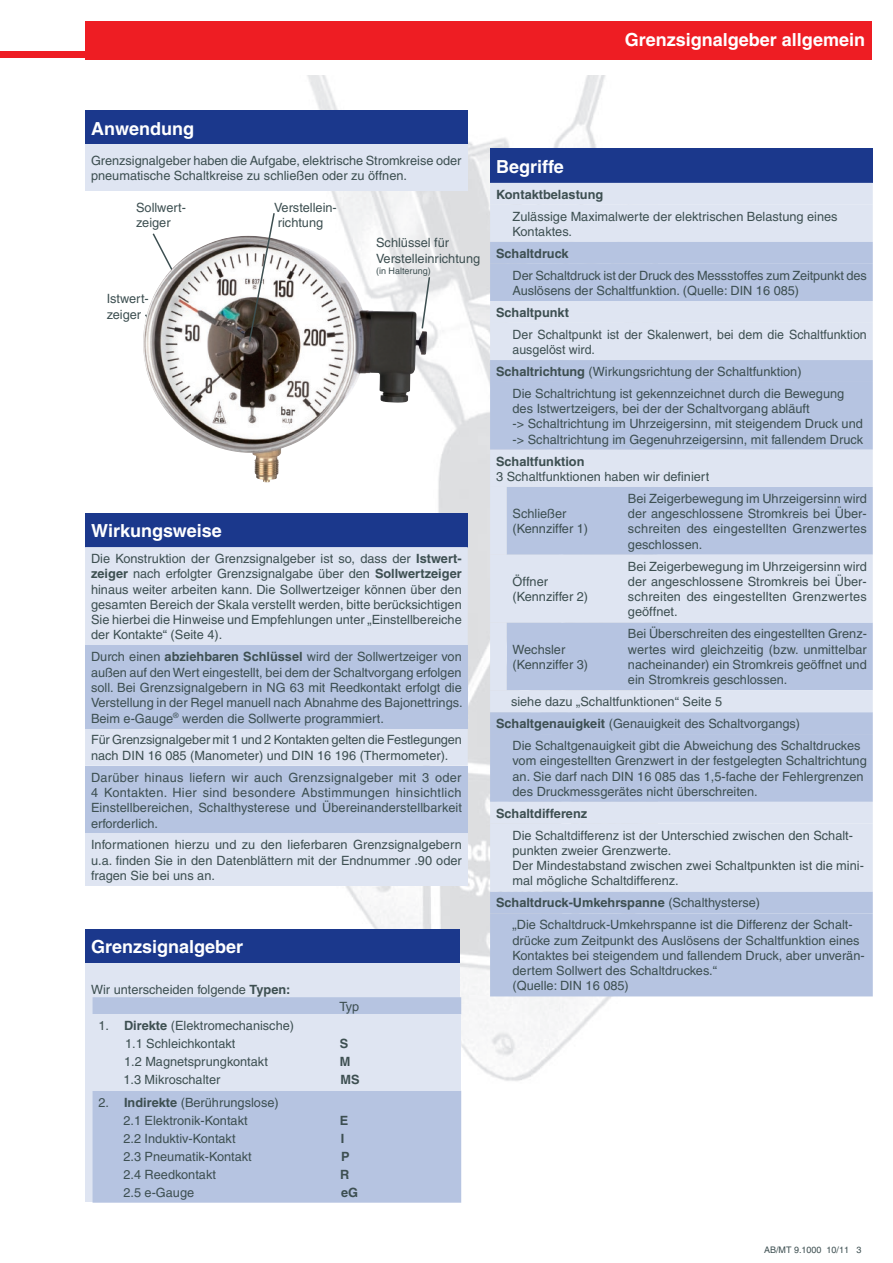
<style>
.page{position:relative;width:893px;height:1263px;background:#fff}
.page>*{position:absolute;margin:0;border:0;box-sizing:border-box;transform-origin:0 0}
.t1{font:700 18px "Helvetica";color:#fff}
.t2{font:12.75px/15.3px "Helvetica";color:#3d4f51}
.t3{font:700 12.75px "Helvetica";color:#3d4f51}
.t4{font:9px "Helvetica";color:#3d4f51}
.s1{font-weight:700}
</style>
<div class="page">
<img style="left:275px;top:75px;width:383px;height:1006px">
<div style="left:85px;top:21px;width:787px;height:39px;background:#ee1d23"></div>
<div style="left:0;top:51px;width:91px;height:6px;background:#ee1d23"></div>
<div style="left:490px;top:149px;width:383px;height:34px;background:#1b388c"></div>
<div style="left:490px;top:183px;width:383px;height:22px;background:#dfe5f2"></div>
<div style="left:490px;top:205px;width:383px;height:37px;background:#dfe5f2"></div>
<svg style="left:490px;top:242px;width:383px;height:118px;background:#d4dced"></svg>
<div style="left:490px;top:264px;width:383px;height:37px;background:#b6c4e1"></div>
<div style="left:490px;top:360px;width:383px;height:636px;background:#b6c4e1"></div>
<div style="left:490px;top:382px;width:383px;height:531px;background:#b6c4e1"></div>
<div style="left:490px;top:450px;width:383px;height:441px;background:#dfe5f2"></div>
<svg style="left:490px;top:487px;width:383px;height:337px;background:#c4cfe6"></svg>
<div style="left:85px;top:929px;width:374px;height:34px;background:#1b388c"></div>
<div style="left:85px;top:963px;width:374px;height:238px;background:#dfe5f2"></div>
<div style="left:93px;top:997px;width:368px;height:206px;background:#b6c4e1"></div>
<div style="left:93px;top:1014px;width:368px;height:77px;background:#dfe5f2"></div>
<div style="left:85px;top:111px;width:383px;height:34px;background:#1b388c"></div>
<div style="left:85px;top:145px;width:383px;height:46px;background:#dfe5f2"></div>
<div style="left:85px;top:513px;width:383px;height:34px;background:#1b388c"></div>
<div style="left:85px;top:547px;width:383px;height:219px;background:#dfe5f2"></div>
<div style="left:85px;top:645px;width:383px;height:83px;background:#b6c4e1"></div>
<div style="left:85px;top:766px;width:383px;height:67px;background:#b6c4e1"></div>
<div style="left:85px;top:833px;width:383px;height:53px;background:#dfe5f2"></div>
<img style="left:143px;top:236px;width:240px;height:246px">
<svg style="left:421px;top:277px;width:9px;height:51px"></svg>
<svg style="left:249px;top:213px;width:26px;height:129px"></svg>
<h1 class="t1" style="left:625px;top:28px;width:242px">Grenzsignalgeber allgemein</h1>
<h1 class="t1" style="left:91px;top:117px;width:104px">Anwendung</h1>
<p class="t2" style="left:91px;top:153px;width:372px">Grenzsignalgeber haben die Aufgabe, elektrische Stromkreise oder pneumatische Schaltkreise zu schließen oder zu öffnen.</p>
<p class="t2" style="left:136px;top:200px;width:51px">Sollwert&shy;zeiger</p>
<p class="t2" style="left:274px;top:200px;width:64px">Verstellein&shy;richtung</p>
<p class="t2" style="left:107px;top:291px;width:44px">Istwert&shy;zeiger</p>
<p class="t2" style="left:376px;top:235px;width:106px">Schlüssel für<br>Verstelleinrichtung</p>
<p class="t4" style="left:376px;top:265px;width:56px">(in Halterung)</p>
<h1 class="t1" style="left:91px;top:520px;width:132px">Wirkungsweise</h1>
<p class="t2" style="left:91px;top:551px;width:372px;text-align:justify">Die Konstruktion der Grenzsignalgeber ist so, dass der <span class="s1">Istwert&shy;zeiger</span> nach erfolgter Grenzsignalgabe über den <span class="s1">Sollwertzeiger </span>hinaus weiter arbeiten kann. Die Sollwertzeiger können über den gesamten Bereich der Skala verstellt werden, bitte berücksichtigen Sie hierbei die Hinweise und Empfehlungen unter „Einstellbereiche der Kontakte“ (Seite 4).</p>
<p class="t2" style="left:91px;top:649px;width:373px;text-align:justify">Durch einen <span class="s1">abziehbaren Schlüssel</span> wird der Sollwertzeiger von außen auf den Wert eingestellt, bei dem der Schaltvorgang erfolgen soll. Bei Grenzsignalgebern in NG 63 mit Reedkontakt erfolgt die Verstellung in der Regel manuell nach Abnahme des Bajonettrings.<br>Beim e-Gauge<sup>®</sup> werden die Sollwerte programmiert.</p>
<p class="t2" style="left:91px;top:732px;width:372px">Für Grenzsignalgeber mit 1 und 2 Kontakten gelten die Festlegungen nach DIN 16 085 (Manometer) und DIN 16 196 (Thermometer).</p>
<p class="t2" style="left:91px;top:769px;width:372px;text-align:justify">Darüber hinaus liefern wir auch Grenzsignalgeber mit 3 oder 4 Kontakten. Hier sind besondere Abstimmungen hinsichtlich Einstellbereichen, Schalthysterese und Übereinanderstellbarkeit erforderlich.</p>
<p class="t2" style="left:91px;top:837px;width:372px;text-align:justify">Informationen hierzu und zu den lieferbaren Grenzsignalgebern u.a. finden Sie in den Datenblättern mit der Endnummer .90 oder fragen Sie bei uns an.</p>
<h1 class="t1" style="left:91px;top:936px;width:154px">Grenzsignalgeber</h1>
<p class="t2" style="left:91px;top:981px;width:201px">Wir unterscheiden folgende <span class="s1">Typen:</span></p>
<p class="t2" style="left:125px;top:1017px;width:171px;line-height:18px;text-indent:-26px">1. <span class="s1">Direkte</span> (Elektromechanische)<br>1.1 Schleichkontakt</p>
<p class="t2" style="left:340px;top:998px;width:21px">Typ</p>
<p class="t3" style="left:340px;top:1036px;width:10px">S</p>
<p class="t2" style="left:124px;top:1054px;width:145px">1.2 Magnetsprungkontakt</p>
<p class="t3" style="left:340px;top:1054px;width:12px">M</p>
<p class="t2" style="left:123px;top:1072px;width:99px">1.3 Mikroschalter</p>
<p class="t3" style="left:340px;top:1072px;width:21px">MS</p>
<p class="t2" style="left:99px;top:1093px;width:182px;line-height:18px;text-align:center">2. <span class="s1">Indirekte</span> (Berührungslose)<br>2.1 Elektronik-Kontakt</p>
<p class="t3" style="left:340px;top:1112px;width:10px">E</p>
<p class="t2" style="left:123px;top:1130px;width:114px">2.2 Induktiv-Kontakt</p>
<p class="t3" style="left:341px;top:1130px;width:5px">I</p>
<p class="t2" style="left:123px;top:1148px;width:130px">2.3 Pneumatik-Kontakt</p>
<p class="t3" style="left:341px;top:1148px;width:10px">P</p>
<p class="t2" style="left:123px;top:1166px;width:94px">2.4 Reedkontakt</p>
<p class="t3" style="left:340px;top:1166px;width:11px">R</p>
<p class="t2" style="left:123px;top:1184px;width:72px">2.5 e-Gauge</p>
<p class="t3" style="left:341px;top:1184px;width:19px">eG</p>
<h1 class="t1" style="left:496px;top:155px;width:69px">Begriffe</h1>
<p class="t3" style="left:496px;top:186px;width:109px">Kontaktbelastung</p>
<p class="t2" style="left:513px;top:208px;width:327px">Zulässige Maximalwerte der elektrischen Belastung eines<br>Kontaktes.</p>
<p class="t3" style="left:496px;top:245px;width:74px">Schaltdruck</p>
<p class="t2" style="left:513px;top:268px;width:356px">Der Schaltdruck ist der Druck des Messstoffes zum Zeitpunkt des<br>Auslösens der Schaltfunktion. (Quelle: DIN 16 085)</p>
<p class="t3" style="left:496px;top:305px;width:74px">Schaltpunkt</p>
<p class="t2" style="left:513px;top:327px;width:356px">Der Schaltpunkt ist der Skalenwert, bei dem die Schaltfunktion ausgelöst wird.</p>
<p class="t2" style="left:513px;top:360px;width:333px;line-height:21.9px;text-indent:-16px"><span class="s1">Schaltrichtung</span> (Wirkungsrichtung der Schaltfunktion)<br>Die Schaltrichtung ist gekennzeichnet durch die Bewegung</p>
<p class="t2" style="left:513px;top:401px;width:352px">des Istwertzeigers, bei der der Schaltvorgang abläuft<br>-&gt; Schaltrichtung im Uhrzeigersinn, mit steigendem Druck und -&gt; Schaltrichtung im Gegenuhrzeigersinn, mit fallendem Druck</p>
<p class="t3" style="left:496px;top:453px;width:90px">Schaltfunktion</p>
<p class="t2" style="left:496px;top:469px;width:215px">3 Schaltfunktionen haben wir definiert</p>
<p class="t2" style="left:513px;top:506px;width:77px">Schließer (Kennziffer 1)</p>
<p class="t2" style="left:628px;top:491px;width:240px;text-align:justify">Bei Zeigerbewegung im Uhrzeigersinn wird der angeschlossene Stromkreis bei Über&shy;schreiten des eingestellten Grenzwertes geschlossen.</p>
<p class="t2" style="left:513px;top:574px;width:77px">Öffner (Kennziffer 2)</p>
<p class="t2" style="left:628px;top:558px;width:240px;text-align:justify">Bei Zeigerbewegung im Uhrzeigersinn wird der angeschlossene Stromkreis bei Über&shy;schreiten des eingestellten Grenzwertes geöffnet.</p>
<p class="t2" style="left:628px;top:626px;width:240px;text-align:justify">Bei Überschreiten des eingestellten Grenz&shy;wertes wird gleichzeitig (bzw. unmittelbar nacheinander) ein Stromkreis geöffnet und ein Stromkreis geschlossen.</p>
<p class="t2" style="left:511px;top:694px;width:213px">siehe dazu „Schaltfunktionen“ Seite 5</p>
<p class="t2" style="left:496px;top:716px;width:306px"><span class="s1">Schaltgenauigkeit</span> (Genauigkeit des Schaltvorgangs)</p>
<p class="t2" style="left:513px;top:738px;width:349px">Die Schaltgenauigkeit gibt die Abweichung des Schaltdruckes</p>
<p class="t2" style="left:513px;top:753px;width:356px">vom eingestellten Grenzwert in der festgelegten Schaltrichtung an. Sie darf nach DIN 16 085 das 1,5-fache der Fehlergrenzen des Druckmessgerätes nicht überschreiten.</p>
<p class="t3" style="left:496px;top:805px;width:93px">Schaltdifferenz</p>
<p class="t2" style="left:513px;top:827px;width:353px">Die Schaltdifferenz ist der Unterschied zwischen den Schalt&shy;punkten zweier Grenzwerte.<br>Der Mindestabstand zwischen zwei Schaltpunkten ist die mini&shy;mal mögliche Schaltdifferenz.</p>
<p class="t2" style="left:513px;top:892px;width:342px;line-height:21.9px;text-indent:-16px"><span class="s1">Schaltdruck-Umkehrspanne</span> (Schalthysterse)<br>„Die Schaltdruck-Umkehrspanne ist die Differenz der Schalt-</p>
<p class="t2" style="left:513px;top:932px;width:354px">drücke zum Zeitpunkt des Auslösens der Schaltfunktion eines Kontaktes bei steigendem und fallendem Druck, aber unverän&shy;dertem Sollwert des Schaltdruckes.“<br>(Quelle: DIN 16 085)</p>
<p class="t2" style="left:513px;top:641px;width:77px">Wechsler (Kennziffer 3)</p>
<p class="t4" style="left:764px;top:1244px;width:99px">AB/MT 9.1000 10/11 3</p>
</div>
